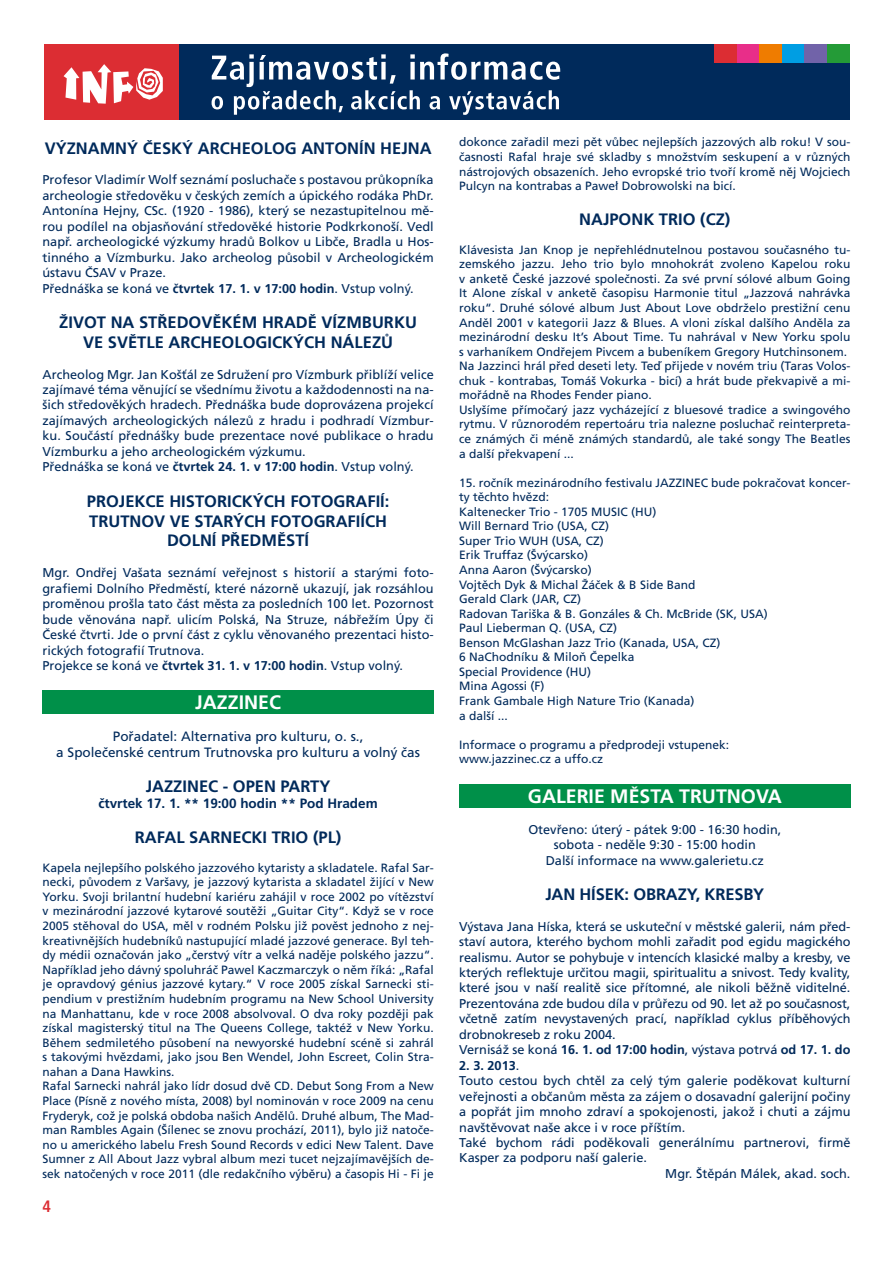
<style>
.page{position:relative;width:893px;height:1263px;background:#fff}
.page>*{position:absolute;margin:0;border:0;box-sizing:border-box;transform-origin:0 0}
.t1{font:700 19.5px "Frutiger CE";color:#fff}
.t2{font:700 16.5px/20px "Frutiger CE";color:#002a5b;text-align:center}
.t3{font:700 condensed 16.5px "Frutiger CE";color:#dc2d33}
.t4{font:13.5px/16.4px "Frutiger CE";color:#002a5b;text-align:center}
.t5{font:700 13.5px "Frutiger CE";color:#002a5b}
.t6{font:12.75px/15.5px "Frutiger CE";color:#002a5b}
.t7{font:700 12.75px "Frutiger CE";color:#002a5b}
.t8{font:12px/14.5px "Frutiger CE";color:#002a5b}
.s1{font-weight:700}
.s2{font-weight:400}
</style>
<div class="page">
<div style="left:459px;top:784px;width:391px;height:23px;background:#009049"></div>
<div style="left:43px;top:690px;width:391px;height:24px;background:#009049"></div>
<div style="left:179px;top:44px;width:670px;height:76px;background:#002a5b"></div>
<div style="left:44px;top:44px;width:135px;height:76px;background:#dc2d33"></div>
<svg style="left:64px;top:64px;width:99px;height:40px"></svg>
<svg style="left:212px;top:53px;width:348px;height:62px"></svg>
<div style="left:714px;top:44px;width:23px;height:19px;background:#dc2d33"></div>
<div style="left:737px;top:44px;width:23px;height:19px;background:#e82e89"></div>
<div style="left:760px;top:44px;width:22px;height:19px;background:#ef7c00"></div>
<div style="left:782px;top:44px;width:22px;height:19px;background:#009ee3"></div>
<div style="left:804px;top:44px;width:23px;height:19px;background:#7163a9"></div>
<div style="left:827px;top:44px;width:22px;height:19px;background:#249b37"></div>
<h2 class="t2" style="left:45px;top:138px;width:388px">VÝZNAMNÝ ČESKÝ ARCHEOLOG ANTONÍN HEJNA</h2>
<p class="t6" style="left:43px;top:172px;width:393px">Profesor Vladimír Wolf seznámí posluchače s postavou průkopníka archeologie středověku v českých zemích a úpického rodáka PhDr.<br>Antonína Hejny, CSc. (1920 - 1986), který se nezastupitelnou mě&shy;rou podílel na objasňování středověké historie Podkrkonoší. Vedl např. archeologické výzkumy hradů Bolkov u Libče, Bradla u Hos&shy;tinného a Vízmburku. Jako archeolog působil v Archeologickém ústavu ČSAV v Praze.<br>Přednáška se koná ve <span class="s1">čtvrtek 17. 1. v 17:00 hodin</span>. Vstup volný.</p>
<h2 class="t2" style="left:59px;top:312px;width:359px">ŽIVOT NA STŘEDOVĚKÉM HRADĚ VÍZMBURKU<br>VE SVĚTLE ARCHEOLOGICKÝCH NÁLEZŮ</h2>
<p class="t6" style="left:43px;top:367px;width:393px">Archeolog Mgr. Jan Košťál ze Sdružení pro Vízmburk přiblíží velice zajímavé téma věnující se všednímu životu a každodennosti na na&shy;šich středověkých hradech. Přednáška bude doprovázena projekcí zajímavých archeologických nálezů z hradu i podhradí Vízmbur&shy;ku. Součástí přednášky bude prezentace nové publikace o hradu Vízmburku a jeho archeologickém výzkumu.<br>Přednáška se koná ve <span class="s1">čtvrtek 24. 1. v 17:00 hodin</span>. Vstup volný.</p>
<h2 class="t2" style="left:87px;top:491px;width:304px">PROJEKCE HISTORICKÝCH FOTOGRAFIÍ:<br>TRUTNOV VE STARÝCH FOTOGRAFIÍCH<br>DOLNÍ PŘEDMĚSTÍ</h2>
<p class="t6" style="left:43px;top:565px;width:393px">Mgr. Ondřej Vašata seznámí veřejnost s historií a starými foto&shy;grafiemi Dolního Předměstí, které názorně ukazují, jak rozsáhlou proměnou prošla tato část města za posledních 100 let. Pozornost bude věnována např. ulicím Polská, Na Struze, nábřežím Úpy či České čtvrti. Jde o první část z cyklu věnovaného prezentaci histo&shy;rických fotografií Trutnova.<br>Projekce se koná ve <span class="s1">čtvrtek 31. 1. v 17:00 hodin</span>. Vstup volný.</p>
<h1 class="t1" style="left:195px;top:692px;width:87px">JAZZINEC</h1>
<p class="t4" style="left:56px;top:728px;width:365px">Pořadatel: Alternativa pro kulturu, o. s.,<br>a Společenské centrum Trutnovska pro kulturu a volný čas</p>
<h2 class="t2" style="left:146px;top:776px;width:186px">JAZZINEC - OPEN PARTY</h2>
<p class="t5" style="left:99px;top:796px;width:281px">čtvrtek 17. 1. ** 19:00 hodin ** Pod Hradem</p>
<h2 class="t2" style="left:135px;top:827px;width:208px">RAFAL SARNECKI TRIO (PL)</h2>
<p class="t8" style="left:43px;top:860px;width:393px">Kapela nejlepšího polského jazzového kytaristy a skladatele. Rafal Sar&shy;necki, původem z Varšavy, je jazzový kytarista a skladatel žijící v New Yorku. Svoji brilantní hudební kariéru zahájil v roce 2002 po vítězství v mezinárodní jazzové kytarové soutěži „Guitar City“. Když se v roce 2005 stěhoval do USA, měl v rodném Polsku již pověst jednoho z nej&shy;kreativnějších hudebníků nastupující mladé jazzové generace. Byl teh&shy;dy médii označován jako „čerstvý vítr a velká naděje polského jazzu“.<br>Například jeho dávný spoluhráč Pawel Kaczmarczyk o něm říká: „Rafal je opravdový génius jazzové kytary.“ V roce 2005 získal Sarnecki sti&shy;pendium v prestižním hudebním programu na New School University na Manhattanu, kde v roce 2008 absolvoval. O dva roky později pak získal magisterský titul na The Queens College, taktéž v New Yorku.<br>Během sedmiletého působení na newyorské hudební scéně si zahrál s takovými hvězdami, jako jsou Ben Wendel, John Escreet, Colin Stra&shy;nahan a Dana Hawkins.<br>Rafal Sarnecki nahrál jako lídr dosud dvě CD. Debut Song From a New Place (Písně z nového místa, 2008) byl nominován v roce 2009 na cenu Fryderyk, což je polská obdoba našich Andělů. Druhé album, The Mad&shy;man Rambles Again (Šílenec se znovu prochází, 2011), bylo již natoče&shy;no u amerického labelu Fresh Sound Records v edici New Talent. Dave Sumner z All About Jazz vybral album mezi tucet nejzajímavějších de&shy;sek natočených v roce 2011 (dle redakčního výběru) a časopis Hi - Fi je</p>
<h2 class="t3" style="left:43px;top:1196px;width:10px">4</h2>
<p class="t8" style="left:459px;top:135px;width:393px;text-align:justify">dokonce zařadil mezi pět vůbec nejlepších jazzových alb roku! V sou&shy;časnosti Rafal hraje své skladby s množstvím seskupení a v různých nástrojových obsazeních. Jeho evropské trio tvoří kromě něj Wojciech Pulcyn na kontrabas a Paweł Dobrowolski na bicí.</p>
<h2 class="t2" style="left:579px;top:209px;width:153px">NAJPONK TRIO (CZ)</h2>
<p class="t8" style="left:459px;top:243px;width:393px">Klávesista Jan Knop je nepřehlédnutelnou postavou současného tu&shy;zemského jazzu. Jeho trio bylo mnohokrát zvoleno Kapelou roku v anketě České jazzové společnosti. Za své první sólové album Going It Alone získal v anketě časopisu Harmonie titul „Jazzová nahrávka roku“. Druhé sólové album Just About Love obdrželo prestižní cenu Anděl 2001 v kategorii Jazz &amp; Blues. A vloni získal dalšího Anděla za mezinárodní desku It’s About Time. Tu nahrával v New Yorku spolu s varhaníkem Ondřejem Pivcem a bubeníkem Gregory Hutchinsonem.<br>Na Jazzinci hrál před deseti lety. Teď přijede v novém triu (Taras Volos&shy;chuk - kontrabas, Tomáš Vokurka - bicí) a hrát bude překvapivě a mi&shy;mořádně na Rhodes Fender piano.<br>Uslyšíme přímočarý jazz vycházející z bluesové tradice a swingového rytmu. V různorodém repertoáru tria nalezne posluchač reinterpreta&shy;ce známých či méně známých standardů, ale také songy The Beatles a další překvapení ...</p>
<p class="t8" style="left:459px;top:475px;width:393px">15. ročník mezinárodního festivalu JAZZINEC bude pokračovat koncer&shy;ty těchto hvězd:<br>Kaltenecker Trio - 1705 MUSIC (HU)<br>Will Bernard Trio (USA, CZ)<br>Super Trio WUH (USA, CZ)<br>Erik Truffaz (Švýcarsko)<br>Anna Aaron (Švýcarsko)<br>Vojtěch Dyk &amp; Michal Žáček &amp; B Side Band<br>Gerald Clark (JAR, CZ)<br>Radovan Tariška &amp; B. Gonzáles &amp; Ch. McBride (SK, USA)<br>Paul Lieberman Q. (USA, CZ)<br>Benson McGlashan Jazz Trio (Kanada, USA, CZ)<br>6 NaChodníku &amp; Miloň Čepelka<br>Special Providence (HU)<br>Mina Agossi (F)<br>Frank Gambale High Nature Trio (Kanada)<br>a další ...</p>
<p class="t8" style="left:459px;top:737px;width:272px">Informace o programu a předprodeji vstupenek: www.jazzinec.cz a uffo.cz</p>
<h1 class="t1" style="left:528px;top:786px;width:255px">GALERIE MĚSTA TRUTNOVA</h1>
<p class="t6" style="left:528px;top:821px;width:254px;text-align:center">Otevřeno: úterý - pátek 9:00 - 16:30 hodin, sobota - neděle 9:30 - 15:00 hodin<br>Další informace na www.galerietu.cz</p>
<h2 class="t2" style="left:545px;top:885px;width:220px">JAN HÍSEK: OBRAZY, KRESBY</h2>
<p class="t6" style="left:459px;top:919px;width:393px">Výstava Jana Híska, která se uskuteční v městské galerii, nám před&shy;staví autora, kterého bychom mohli zařadit pod egidu magického realismu. Autor se pohybuje v intencích klasické malby a kresby, ve kterých reflektuje určitou magii, spiritualitu a snivost. Tedy kvality, které jsou v naší realitě sice přítomné, ale nikoli běžně viditelné.<br>Prezentována zde budou díla v průřezu od 90. let až po současnost, včetně zatím nevystavených prací, například cyklus příběhových drobnokreseb z roku 2004.<br>Vernisáž se koná <span class="s1">16. 1. od 17:00 hodin</span>, výstava potrvá <span class="s1">od 17. 1. do</span></p>
<p class="t7" style="left:459px;top:1059px;width:62px">2. 3. 2013<span class="s2">.</span></p>
<p class="t6" style="left:459px;top:1073px;width:393px">Touto cestou bych chtěl za celý tým galerie poděkovat kulturní</p>
<p class="t6" style="left:459px;top:1089px;width:393px">veřejnosti a občanům města za zájem o dosavadní galerijní počiny</p>
<p class="t6" style="left:459px;top:1104px;width:393px">a popřát jim mnoho zdraví a spokojenosti, jakož i chuti a zájmu</p>
<p class="t6" style="left:459px;top:1120px;width:228px">navštěvovat naše akce i v roce příštím.</p>
<p class="t6" style="left:459px;top:1135px;width:393px">Také bychom rádi poděkovali generálnímu partnerovi, firmě</p>
<p class="t6" style="left:459px;top:1150px;width:189px">Kasper za podporu naší galerie.</p>
<p class="t6" style="left:665px;top:1166px;width:187px">Mgr. Štěpán Málek, akad. soch.</p>
</div>
